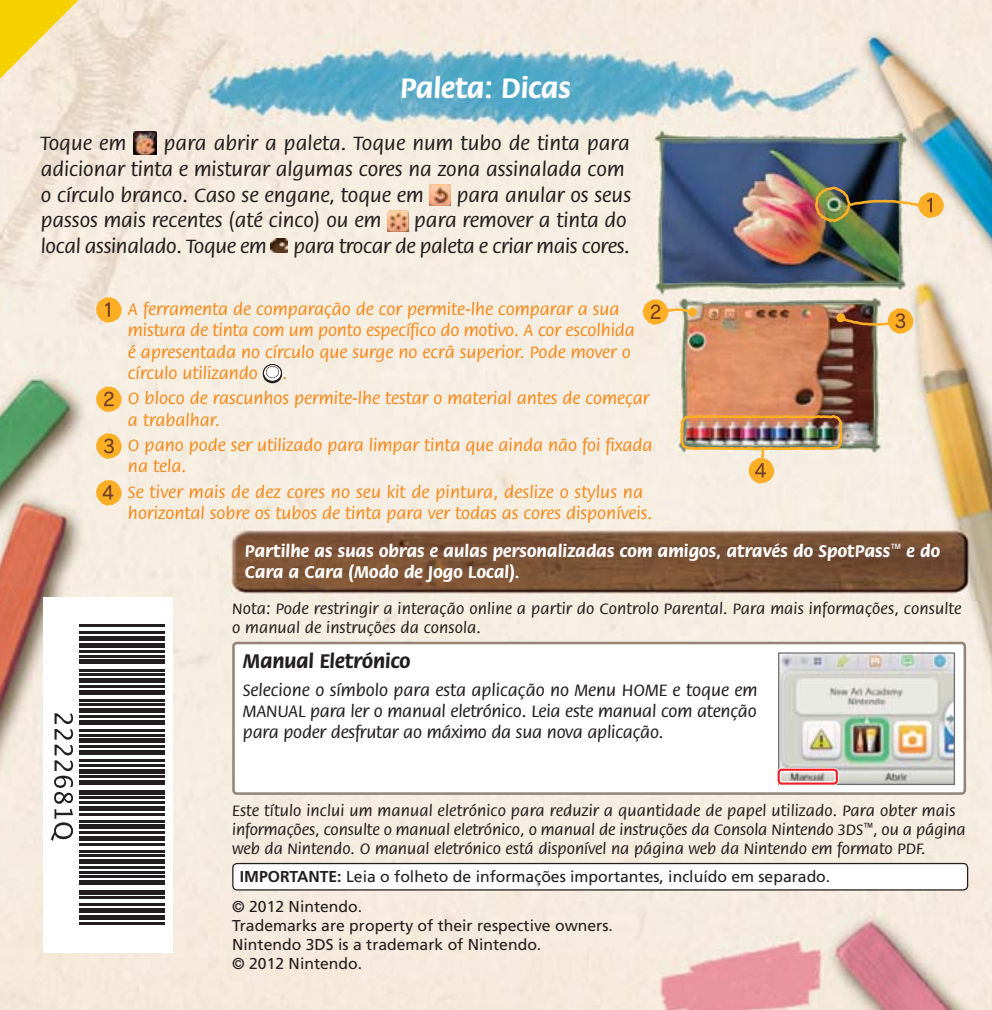
<style>
.page{position:relative;width:992px;height:1010px;background:#fff}
.page>*{position:absolute;margin:0;border:0;box-sizing:border-box;transform-origin:0 0}
.t1{font:700 30px "Flora LT";color:#fff}
.t2{font:500 21px/25.5px "Flora LT";color:#231f20}
.t3{font:700 21px "Flora LT";color:#231f20}
.t4{font:500 18px/21.3px "Flora LT";color:#f68b1e}
.t5{font:500 18px/21.3px "Flora LT";letter-spacing:-.01em;color:#231f20;text-align:justify}
.t6{font:700 18px/21.3px "Flora LT";letter-spacing:.01em;color:#fff}
.t7{font:500 16.5px/19.2px "Flora LT";letter-spacing:.005em;color:#231f20}
.t8{font:15.6px/19.2px "Frutiger LT";color:#231f20}
.s1{font-weight:700}
</style>
<div class="page">
<img style="left:0;top:0;width:991px;height:1010px">
<svg style="left:0;top:0;width:88px;height:89px;background:#f2dc81"></svg>
<div style="left:43px;top:597px;width:130px;height:355px;background:#fff"></div>
<hr style="left:79px;top:625px;width:86px;height:2px;background:#231f20">
<hr style="left:79px;top:632px;width:86px;height:2px;background:#231f20">
<div style="left:79px;top:636px;width:86px;height:5px;background:#231f20"></div>
<div style="left:79px;top:643px;width:86px;height:5px;background:#231f20"></div>
<hr style="left:79px;top:650px;width:86px;height:2px;background:#231f20">
<hr style="left:79px;top:655px;width:86px;height:2px;background:#231f20">
<div style="left:79px;top:659px;width:86px;height:5px;background:#231f20"></div>
<hr style="left:79px;top:669px;width:86px;height:2px;background:#231f20">
<hr style="left:79px;top:673px;width:86px;height:3px;background:#231f20">
<div style="left:79px;top:678px;width:86px;height:5px;background:#231f20"></div>
<hr style="left:79px;top:685px;width:86px;height:2px;background:#231f20">
<hr style="left:79px;top:690px;width:86px;height:4px;background:#231f20">
<hr style="left:79px;top:699px;width:86px;height:2px;background:#231f20">
<hr style="left:79px;top:704px;width:86px;height:2px;background:#231f20">
<div style="left:79px;top:708px;width:86px;height:5px;background:#231f20"></div>
<hr style="left:79px;top:715px;width:86px;height:2px;background:#231f20">
<hr style="left:79px;top:720px;width:86px;height:4px;background:#231f20">
<hr style="left:79px;top:729px;width:86px;height:2px;background:#231f20">
<hr style="left:79px;top:734px;width:86px;height:2px;background:#231f20">
<div style="left:79px;top:738px;width:86px;height:5px;background:#231f20"></div>
<hr style="left:79px;top:745px;width:86px;height:3px;background:#231f20">
<div style="left:79px;top:750px;width:86px;height:5px;background:#231f20"></div>
<hr style="left:79px;top:759px;width:86px;height:3px;background:#231f20">
<hr style="left:79px;top:764px;width:86px;height:2px;background:#231f20">
<hr style="left:79px;top:769px;width:86px;height:4px;background:#231f20">
<hr style="left:79px;top:776px;width:86px;height:2px;background:#231f20">
<div style="left:79px;top:780px;width:86px;height:5px;background:#231f20"></div>
<hr style="left:79px;top:790px;width:86px;height:4px;background:#231f20">
<hr style="left:79px;top:796px;width:86px;height:3px;background:#231f20">
<hr style="left:79px;top:801px;width:86px;height:2px;background:#231f20">
<hr style="left:79px;top:806px;width:86px;height:4px;background:#231f20">
<hr style="left:79px;top:813px;width:86px;height:2px;background:#231f20">
<hr style="left:79px;top:820px;width:86px;height:2px;background:#231f20">
<div style="left:79px;top:824px;width:86px;height:5px;background:#231f20"></div>
<hr style="left:79px;top:831px;width:86px;height:3px;background:#231f20">
<div style="left:79px;top:836px;width:86px;height:5px;background:#231f20"></div>
<hr style="left:79px;top:843px;width:86px;height:2px;background:#231f20">
<hr style="left:79px;top:850px;width:86px;height:2px;background:#231f20">
<hr style="left:79px;top:855px;width:86px;height:2px;background:#231f20">
<div style="left:79px;top:859px;width:86px;height:5px;background:#231f20"></div>
<hr style="left:79px;top:866px;width:86px;height:3px;background:#231f20">
<hr style="left:79px;top:871px;width:86px;height:2px;background:#231f20">
<hr style="left:79px;top:875px;width:86px;height:3px;background:#231f20">
<div style="left:79px;top:880px;width:86px;height:5px;background:#231f20"></div>
<div style="left:79px;top:889px;width:86px;height:5px;background:#231f20"></div>
<hr style="left:79px;top:896px;width:86px;height:3px;background:#231f20">
<hr style="left:79px;top:903px;width:86px;height:3px;background:#231f20">
<div style="left:79px;top:908px;width:86px;height:5px;background:#231f20"></div>
<div style="left:79px;top:915px;width:86px;height:5px;background:#231f20"></div>
<hr style="left:79px;top:922px;width:86px;height:2px;background:#231f20">
<svg style="left:51px;top:713px;width:22px;height:128px"></svg>
<img style="left:665px;top:297px;width:227px;height:156px">
<img style="left:686px;top:304px;width:187px;height:140px">
<svg style="left:642px;top:299px;width:54px;height:26px"></svg>
<svg style="left:836px;top:308px;width:77px;height:26px;background:#b18552"></svg>
<img style="left:680px;top:415px;width:162px;height:70px">
<img style="left:219px;top:526px;width:761px;height:75px">
<img style="left:642px;top:123px;width:273px;height:174px">
<img style="left:662px;top:139px;width:236px;height:145px">
<img style="left:813px;top:185px;width:130px;height:39px">
<div style="left:233px;top:643px;width:731px;height:150px;background:#fff;border-radius:3px"></div>
<div style="left:232px;top:642px;width:734px;height:153px;border:3px solid #938679;border-radius:3px"></div>
<img style="left:780px;top:654px;width:172px;height:129px">
<div style="left:778px;top:652px;width:176px;height:133px;border:1px solid #6d6e70"></div>
<div style="left:776px;top:768px;width:62px;height:17px;border:4px solid #fff;border-radius:3px"></div>
<div style="left:777px;top:768px;width:60px;height:16px;border:2px solid #ed1c24;border-radius:3px"></div>
<svg style="left:96px;top:297px;width:26px;height:26px"></svg>
<svg style="left:263px;top:364px;width:19px;height:19px"></svg>
<div style="left:267px;top:367px;width:11px;height:10px;background:#fff;border-radius:50%"></div>
<img style="left:133px;top:132px;width:24px;height:23px">
<img style="left:429px;top:185px;width:22px;height:21px">
<img style="left:387px;top:210px;width:21px;height:21px">
<img style="left:271px;top:239px;width:16px;height:14px">
<svg style="left:96px;top:386px;width:26px;height:26px"></svg>
<svg style="left:96px;top:433px;width:26px;height:26px"></svg>
<svg style="left:96px;top:480px;width:26px;height:25px"></svg>
<div style="left:233px;top:863px;width:734px;height:27px;background:#fff;border-radius:4px"></div>
<div style="left:232px;top:863px;width:736px;height:27px;border:1px solid #231f20;border-radius:4px"></div>
<p class="t1" style="left:400px;top:73px;width:172px">Paleta: Dicas</p>
<p class="t2" style="left:41px;top:132px;width:590px;text-indent:123px">para abrir a paleta. Toque num tubo de tinta para adicionar tinta e misturar algumas cores na zona assinalada com o círculo branco. Caso se engane, toque em</p>
<p class="t2" style="left:41px;top:132px;width:87px">Toque em</p>
<p class="t2" style="left:456px;top:183px;width:176px">para anular os seus</p>
<p class="t2" style="left:41px;top:208px;width:342px">passos mais recentes (até cinco) ou em</p>
<p class="t2" style="left:414px;top:208px;width:214px">para remover a tinta do</p>
<p class="t2" style="left:41px;top:234px;width:227px">local assinalado. Toque em</p>
<p class="t2" style="left:293px;top:234px;width:338px">para trocar de paleta e criar mais cores.</p>
<p class="t4" style="left:128px;top:299px;width:508px">A ferramenta de comparação de cor permite-lhe comparar a sua mistura de tinta com um ponto específico do motivo. A cor escolhida é apresentada no círculo que surge no ecrã superior. Pode mover o círculo utilizando</p>
<p class="t4" style="left:282px;top:363px;width:7px">.</p>
<p class="t4" style="left:128px;top:388px;width:523px">O bloco de rascunhos permite-lhe testar o material antes de começar a trabalhar.</p>
<p class="t4" style="left:128px;top:435px;width:526px">O pano pode ser utilizado para limpar tinta que ainda não foi fixada na tela.</p>
<p class="t4" style="left:128px;top:482px;width:526px">Se tiver mais de dez cores no seu kit de pintura, deslize o stylus na horizontal sobre os tubos de tinta para ver todas as cores disponíveis.</p>
<p class="t6" style="left:245px;top:541px;width:696px">Partilhe as suas obras e aulas personalizadas com amigos, através do SpotPass™ e do<br>Cara a Cara (Modo de Jogo Local).</p>
<p class="t7" style="left:232px;top:599px;width:730px">Nota: Pode restringir a interação online a partir do Controlo Parental. Para mais informações, consulte o manual de instruções da consola.</p>
<p class="t3" style="left:243px;top:650px;width:169px">Manual Eletrónico</p>
<p class="t5" style="left:243px;top:680px;width:516px">Selecione o símbolo para esta aplicação no Menu HOME e toque em MANUAL para ler o manual eletrónico. Leia este manual com atenção para poder desfrutar ao máximo da sua nova aplicação.</p>
<p class="t7" style="left:232px;top:801px;width:734px">Este título inclui um manual eletrónico para reduzir a quantidade de papel utilizado. Para obter mais informações, consulte o manual eletrónico, o manual de instruções da Consola Nintendo 3DS™, ou a página web da Nintendo. O manual eletrónico está disponível na página web da Nintendo em formato PDF.</p>
<p class="t8" style="left:240px;top:867px;width:592px"><span class="s1">IMPORTANTE:</span> Leia o folheto de informações importantes, incluído em separado.</p>
<p class="t8" style="left:232px;top:897px;width:382px">© 2012 Nintendo.<br>Trademarks are property of their respective owners.<br>Nintendo 3DS is a trademark of Nintendo.<br>© 2012 Nintendo.</p>
</div>
